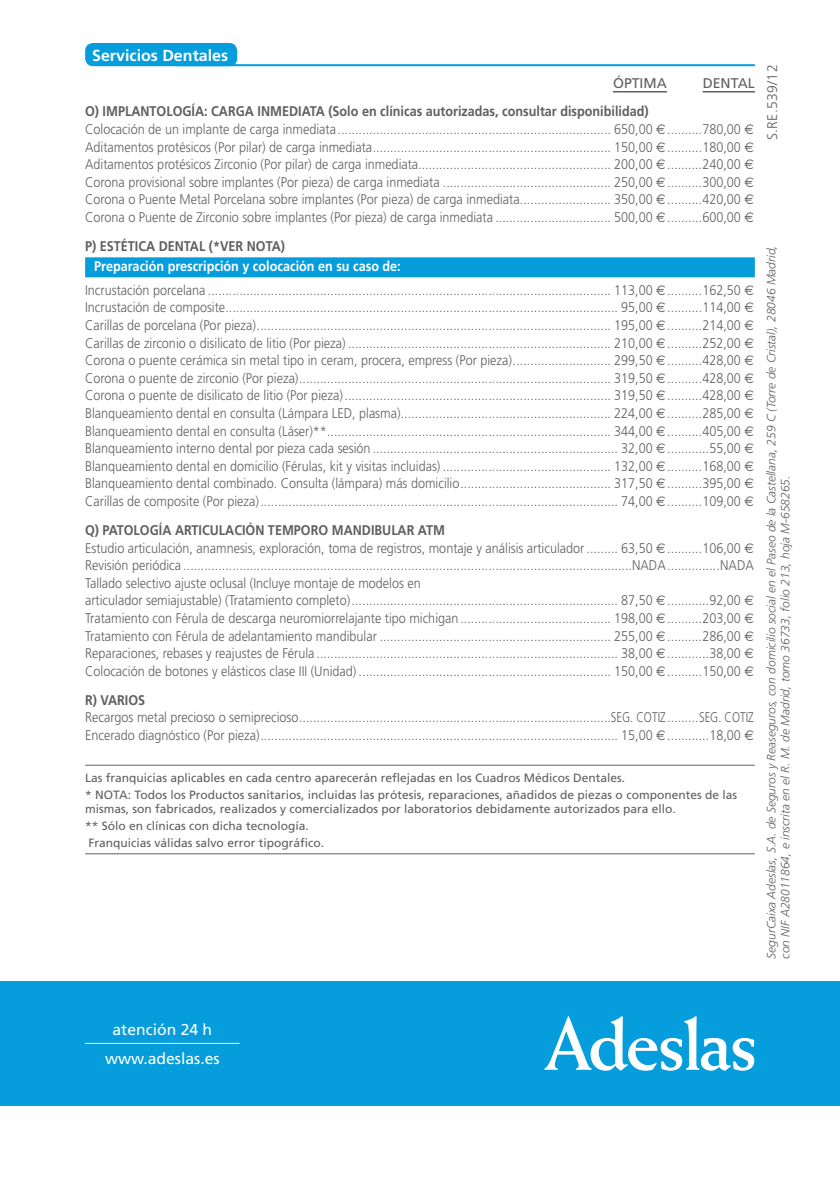
<style>
.page{position:relative;width:840px;height:1191px;background:#fff}
.page>*{position:absolute;margin:0;border:0;box-sizing:border-box;transform-origin:0 0}
.t1{font:700 16px "Frutiger";color:#fff}
.t2{font:15.8px "Frutiger";color:#fff}
.t3{font:300 14px/17.6px "Frutiger";color:#5f5f62;scale:.9 1}
.t4{font:700 14px "Frutiger";color:#5f5f62;scale:.9 1}
.t5{font:14px "Frutiger";color:#5f5f62}
.t6{font:300 14px "Frutiger";color:#5f5f62}
.t7{font:12px/16.8px "Frutiger";color:#5f5f62}
.t8{font:italic 300 12px/14px "Frutiger";color:#5f5f62}
.s1{font-weight:700}
.s2{font-family:"Euro Sans";font-weight:400}
.s3{font-weight:700;color:#fff}
</style>
<div class="page">
<hr style="left:85px;top:764px;width:669px;height:1px;background:#5f5f62">
<hr style="left:85px;top:853px;width:669px;height:1px;background:#5f5f62">
<hr style="left:176px;top:64px;width:578px;height:2px;background:#069ddc">
<div style="left:85px;top:43px;width:152px;height:23px;background:#069ddc;border-radius:8px"></div>
<hr style="left:612px;top:91px;width:54px;height:1px;background:#5f5f62">
<hr style="left:702px;top:91px;width:52px;height:1px;background:#5f5f62">
<div style="left:85px;top:257px;width:669px;height:20px;background:#069ddc"></div>
<div style="left:0;top:981px;width:839px;height:125px;background:#069ddc"></div>
<svg style="left:544px;top:1016px;width:209px;height:54px"></svg>
<hr style="left:85px;top:1043px;width:154px;height:1px;background:#fff">
<p class="t1" style="left:92px;top:46px;width:137px">Servicios Dentales</p>
<p class="t5" style="left:612px;top:75px;width:55px">ÓPTIMA</p>
<p class="t5" style="left:702px;top:75px;width:54px">DENTAL</p>
<p class="t3" style="left:85px;top:103px;width:744px"><span class="s1">O) IMPLANTOLOGÍA: CARGA INMEDIATA (Solo en clínicas autorizadas, consultar disponibilidad)<br></span>Colocación de un implante de carga inmediata.............................................................................. 650,00 <span class="s2">€</span>..........780,00 <span class="s2">€ </span>Aditamentos protésicos (Por pilar) de carga inmediata.................................................................... 150,00 <span class="s2">€</span>..........180,00 <span class="s2">€ </span>Aditamentos protésicos Zirconio (Por pilar) de carga inmediata....................................................... 200,00 <span class="s2">€</span>..........240,00 <span class="s2">€ </span>Corona provisional sobre implantes (Por pieza) de carga inmediata ................................................ 250,00 <span class="s2">€</span>..........300,00 <span class="s2">€ </span>Corona o Puente Metal Porcelana sobre implantes (Por pieza) de carga inmediata.......................... 350,00 <span class="s2">€</span>..........420,00 <span class="s2">€ </span>Corona o Puente de Zirconio sobre implantes (Por pieza) de carga inmediata ................................. 500,00 <span class="s2">€</span>..........600,00 <span class="s2">€</span></p>
<p class="t4" style="left:85px;top:238px;width:223px">P) ESTÉTICA DENTAL (*VER NOTA)</p>
<p class="t3" style="left:85px;top:255px;width:744px;line-height:23.2px;text-indent:9px"><span class="s3">Preparación prescripción y colocación en su caso de:<br></span>Incrustación porcelana ................................................................................................................... 113,00 <span class="s2">€</span>..........162,50 <span class="s2">€</span></p>
<p class="t3" style="left:85px;top:299px;width:744px;text-align:justify">Incrustación de composite................................................................................................................ 95,00 <span class="s2">€</span>..........114,00 <span class="s2">€ </span>Carillas de porcelana (Por pieza)..................................................................................................... 195,00 <span class="s2">€</span>..........214,00 <span class="s2">€ </span>Carillas de zirconio o disilicato de litio (Por pieza) ........................................................................... 210,00 <span class="s2">€</span>..........252,00 <span class="s2">€ </span>Corona o puente cerámica sin metal tipo in ceram, procera, empress (Por pieza)............................ 299,50 <span class="s2">€</span>..........428,00 <span class="s2">€ </span>Corona o puente de zirconio (Por pieza)......................................................................................... 319,50 <span class="s2">€</span>..........428,00 <span class="s2">€ </span>Corona o puente de disilicato de litio (Por pieza) ............................................................................ 319,50 <span class="s2">€</span>..........428,00 <span class="s2">€ </span>Blanqueamiento dental en consulta (Lámpara LED, plasma)............................................................ 224,00 <span class="s2">€</span>..........285,00 <span class="s2">€ </span>Blanqueamiento dental en consulta (Láser)**................................................................................. 344,00 <span class="s2">€</span>..........405,00 <span class="s2">€ </span>Blanqueamiento interno dental por pieza cada sesión ...................................................................... 32,00 <span class="s2">€</span>............55,00 <span class="s2">€ </span>Blanqueamiento dental en domicilio (Férulas, kit y visitas incluidas) ................................................ 132,00 <span class="s2">€</span>..........168,00 <span class="s2">€ </span>Blanqueamiento dental combinado. Consulta (lámpara) más domicilio........................................... 317,50 <span class="s2">€</span>..........395,00 <span class="s2">€ </span>Carillas de composite (Por pieza)...................................................................................................... 74,00 <span class="s2">€</span>..........109,00 <span class="s2">€</span></p>
<p class="t3" style="left:85px;top:521px;width:744px"><span class="s1">Q) PATOLOGÍA ARTICULACIÓN TEMPORO MANDIBULAR ATM<br></span>Estudio articulación, anamnesis, exploración, toma de registros, montaje y análisis articulador ......... 63,50 <span class="s2">€</span>..........106,00 <span class="s2">€ </span>Revisión periódica ................................................................................................................................NADA...............NADA Tallado selectivo ajuste oclusal (Incluye montaje de modelos en<br>articulador semiajustable) (Tratamiento completo)............................................................................ 87,50 <span class="s2">€</span>............92,00 <span class="s2">€ </span>Tratamiento con Férula de descarga neuromiorrelajante tipo michigan ........................................... 198,00 <span class="s2">€</span>..........203,00 <span class="s2">€ </span>Tratamiento con Férula de adelantamiento mandibular .................................................................. 255,00 <span class="s2">€</span>..........286,00 <span class="s2">€ </span>Reparaciones, rebases y reajustes de Férula ...................................................................................... 38,00 <span class="s2">€</span>............38,00 <span class="s2">€ </span>Colocación de botones y elásticos clase III (Unidad) ........................................................................ 150,00 <span class="s2">€</span>..........150,00 <span class="s2">€</span></p>
<p class="t4" style="left:85px;top:691px;width:68px">R) VARIOS</p>
<p class="t3" style="left:85px;top:708px;width:744px">Recargos metal precioso o semiprecioso.........................................................................................SEG. COTIZ .........SEG. COTIZ<br>Encerado diagnóstico (Por pieza)...................................................................................................... 15,00 <span class="s2">€</span>............18,00 <span class="s2">€</span></p>
<p class="t7" style="left:85px;top:769px;width:653px">Las franquicias aplicables en cada centro aparecerán reflejadas en los Cuadros Médicos Dentales.<br>* NOTA: Todos los Productos sanitarios, incluidas las prótesis, reparaciones, añadidos de piezas o componentes de las</p>
<p class="t7" style="left:85px;top:800px;width:592px">mismas, son fabricados, realizados y comercializados por laboratorios debidamente autorizados para ello. ** Sólo en clínicas con dicha tecnología.<br>Franquicias válidas salvo error tipográfico.</p>
<p class="t6" style="left:764px;top:140px;width:77px;rotate:-90deg">S.RE.539/12</p>
<p class="t8" style="left:764px;top:958px;width:715px;rotate:-90deg">SegurCaixa Adeslas, S.A. de Seguros y Reaseguros, con domicilio social en el Paseo de la Castellana, 259 C (Torre de Cristal), 28046 Madrid, con NIF A28011864, e inscrita en el R. M. de Madrid, tomo 36733, folio 213, hoja M-658265.</p>
<p class="t2" style="left:112px;top:1020px;width:101px">atención 24 h</p>
<p class="t2" style="left:105px;top:1048px;width:116px">www.adeslas.es</p>
</div>
